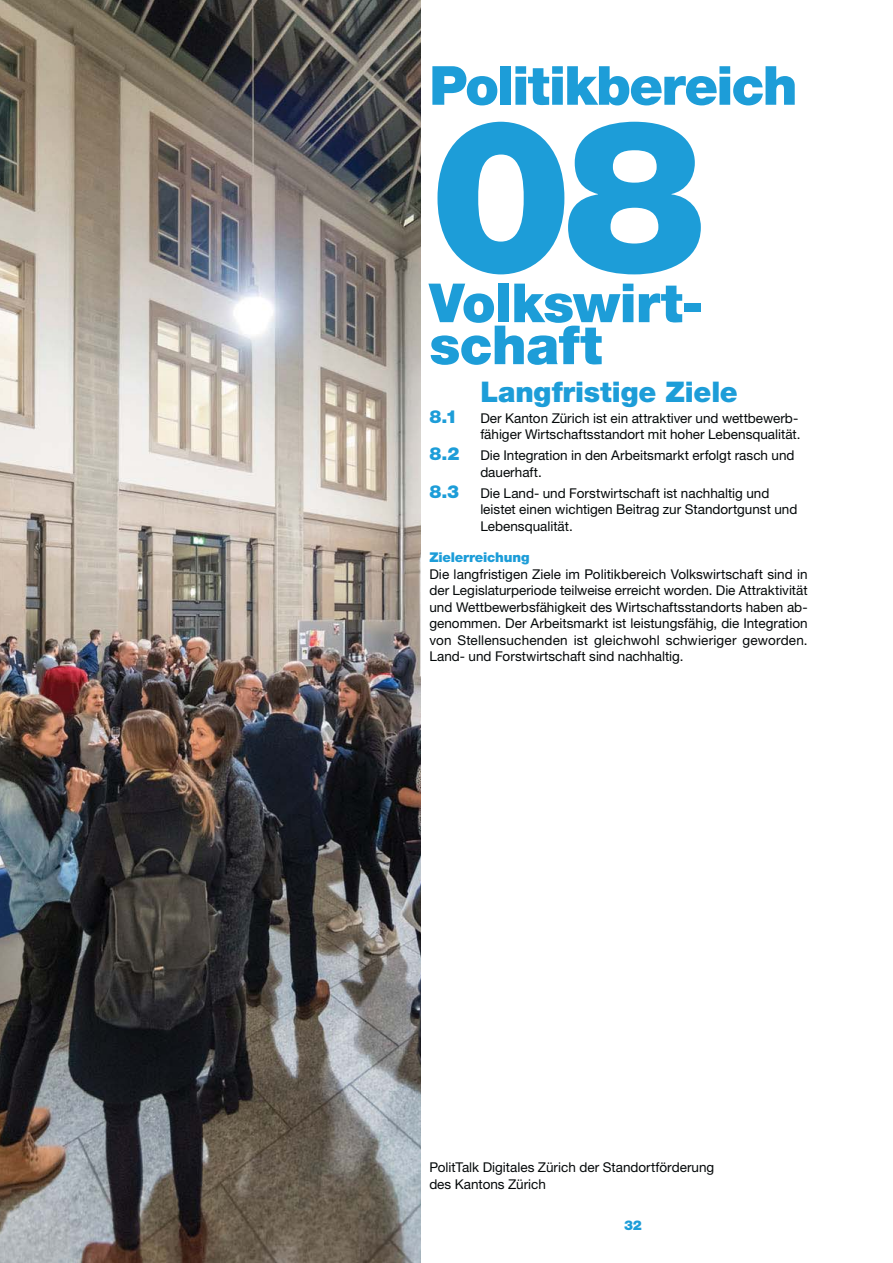
<style>
.page{position:relative;width:893px;height:1263px;background:#fff}
.page>*{position:absolute;margin:0;border:0;box-sizing:border-box;transform-origin:0 0}
.t1{font:900 214.35px "Helvetica Neue LT Pro";color:#1d9dd8}
.t2{font:900 54px/42px "Helvetica Neue LT Pro";letter-spacing:-.02em;color:#1d9dd8}
.t3{font:900 28.5px "Helvetica Neue LT Pro";letter-spacing:-.005em;color:#1d9dd8}
.t4{font:900 18px "Helvetica Neue LT Pro";color:#1d9dd8}
.t5{font:13.5px/16.5px "Helvetica Neue LT Pro";color:#040809}
.t6{font:900 13.5px "Helvetica Neue LT Pro";letter-spacing:-.015em;color:#1d9dd8}
</style>
<div class="page">
<img style="left:0;top:0;width:421px;height:1263px">
<h2 class="t2" style="left:429px;top:69px;width:370px">Politikbereich</h2>
<h1 class="t1" style="left:429px;top:119px;width:278px">08</h1>
<h2 class="t2" style="left:429px;top:286px;width:276px">Volkswirt&shy;schaft</h2>
<h3 class="t3" style="left:480px;top:381px;width:259px">Langfristige Ziele</h3>
<h3 class="t4" style="left:429px;top:410px;width:30px">8.1</h3>
<p class="t5" style="left:480px;top:411px;width:322px">Der Kanton Zürich ist ein attraktiver und wettbewerb&shy;fähiger Wirtschaftsstandort mit hoher Lebensqualität.</p>
<h3 class="t4" style="left:429px;top:447px;width:32px">8.2</h3>
<p class="t5" style="left:480px;top:448px;width:316px">Die Integration in den Arbeitsmarkt erfolgt rasch und dauerhaft.</p>
<h3 class="t4" style="left:429px;top:485px;width:31px">8.3</h3>
<p class="t5" style="left:480px;top:486px;width:319px">Die Land- und Forstwirtschaft ist nachhaltig und leistet einen wichtigen Beitrag zur Standortgunst und<br>Lebensqualität.</p>
<p class="t6" style="left:429px;top:553px;width:102px">Zielerreichung</p>
<p class="t5" style="left:429px;top:567px;width:380px;text-align:justify">Die langfristigen Ziele im Politikbereich Volkswirtschaft sind in der Legislaturperiode teilweise erreicht worden. Die Attraktivität und Wettbewerbsfähigkeit des Wirtschaftsstandorts haben ab&shy;genommen. Der Arbeitsmarkt ist leistungsfähig, die Integration von Stellensuchenden ist gleichwohl schwieriger geworden.<br>Land- und Forstwirtschaft sind nachhaltig.</p>
<p class="t5" style="left:429px;top:1161px;width:286px">PolitTalk Digitales Zürich der Standortförderung des Kantons Zürich</p>
<p class="t6" style="left:624px;top:1220px;width:19px">32</p>
</div>
